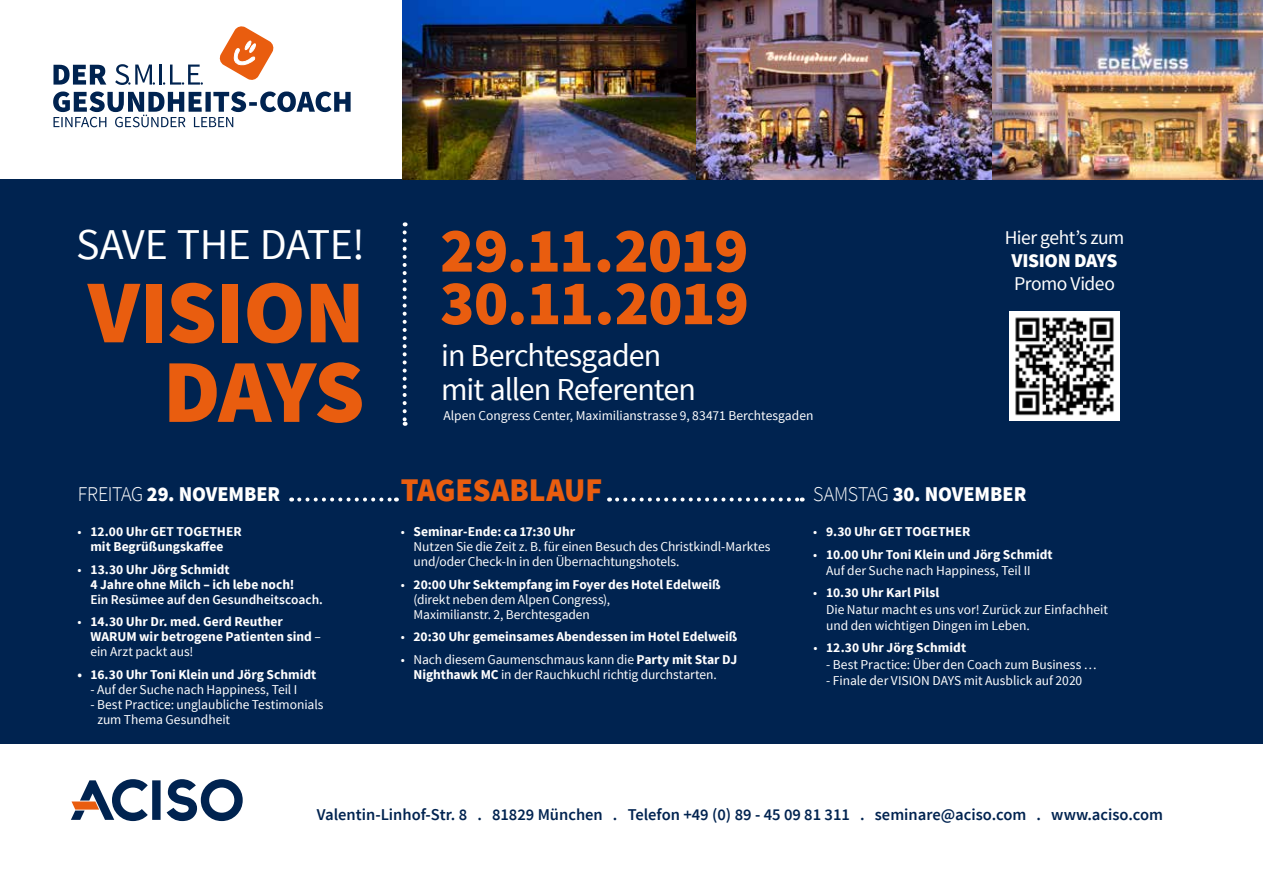
<style>
.page{position:relative;width:1263px;height:893px;background:#fff}
.page>*{position:absolute;margin:0;border:0;box-sizing:border-box;transform-origin:0 0}
.t1{font:900 90px/79.5px "Source Sans Pro";color:#e95d0f}
.t2{font:900 63.6px/52.7px "Source Sans Pro";letter-spacing:-.01em;color:#e95d0f}
.t3{font:43.95px "Source Sans Pro";letter-spacing:-.015em;color:#fff}
.t4{font:900 33px "Source Sans Pro";letter-spacing:-.005em;color:#e95d0f;scale:.96 1}
.t5{font:31.95px/34.5px "Source Sans Pro";letter-spacing:-.03em;color:#fff}
.t6{font:900 21px "Source Sans Pro";letter-spacing:-.005em;color:#fff;scale:.96 1}
.t7{font:300 21px "Source Sans Pro";color:#fff;scale:.96 1}
.t8{font:19.5px "Source Sans Pro";letter-spacing:-.03em;color:#fff}
.t9{font:900 19.5px "Source Sans Pro";color:#fff}
.t10{font:600 16.5px "Source Sans Pro";color:#002350}
.t11{font:13.5px/15px "Source Sans Pro";letter-spacing:-.005em;color:#fff}
.t12{font:700 13.5px/15px "Source Sans Pro";color:#fff}
.t13{font:600 13.5px "Source Sans Pro";color:#fff}
.s1{font-weight:400}
.s2{font-weight:700}
</style>
<div class="page">
<svg style="left:219px;top:26px;width:55px;height:54px"></svg>
<svg style="left:53px;top:65px;width:53px;height:20px"></svg>
<hr style="left:160px;top:65px;width:2px;height:20px;background:#002350">
<svg style="left:115px;top:64px;width:40px;height:21px"></svg>
<svg style="left:163px;top:65px;width:40px;height:20px"></svg>
<svg style="left:53px;top:91px;width:298px;height:36px"></svg>
<div style="left:0;top:179px;width:1263px;height:565px;background:#002350"></div>
<svg style="left:403px;top:232px;width:4px;height:194px"></svg>
<img style="left:403px;top:0;width:294px;height:180px">
<img style="left:697px;top:0;width:566px;height:180px">
<img style="left:1010px;top:311px;width:109px;height:110px">
<svg style="left:71px;top:779px;width:172px;height:42px"></svg>
<svg style="left:617px;top:497px;width:186px;height:4px"></svg>
<svg style="left:299px;top:497px;width:98px;height:4px"></svg>
<h3 class="t3" style="left:76px;top:217px;width:290px">Save the Date!</h3>
<h1 class="t1" style="left:163px;top:277px;width:203px;text-indent:-75px">VISION<br>DAYS</h1>
<h2 class="t2" style="left:440px;top:227px;width:310px">29.11.2019<br>30.11.2019</h2>
<h3 class="t5" style="left:441px;top:338px;width:256px">in Berchtesgaden mit allen Referenten</h3>
<p class="t11" style="left:443px;top:408px;width:371px">Alpen Congress Center, M aximilianstrasse 9, 83471 Berchtesgaden</p>
<h3 class="t8" style="left:1005px;top:225px;width:121px">H ier geht’s zum</h3>
<h3 class="t9" style="left:1011px;top:248px;width:22px">VISION</h3>
<h3 class="t9" style="left:1074px;top:248px;width:12px">DAYS</h3>
<h3 class="t8" style="left:1014px;top:272px;width:102px">Promo Video</h3>
<h3 class="t7" style="left:78px;top:481px;width:20px">FREITAG</h3>
<h3 class="t6" style="left:147px;top:480px;width:140px">29. NOVEMBER</h3>
<h3 class="t4" style="left:401px;top:468px;width:206px">TAGESABLAUF</h3>
<h3 class="t7" style="left:813px;top:481px;width:23px">SAMSTAG</h3>
<h3 class="t6" style="left:893px;top:480px;width:141px">30. NOVEMBER</h3>
<p class="t12" style="left:78px;top:525px;width:82px"><span class="s1">•</span> 12.00 Uhr GET</p>
<p class="t12" style="left:177px;top:525px;width:9px">TOGET</p>
<p class="t12" style="left:90px;top:525px;width:153px;text-indent:126px">HER mit Begrüßungskaffee</p>
<p class="t12" style="left:90px;top:562px;width:206px;text-indent:-13px"><span class="s1">•</span> 13.30 Uhr Jörg Schmidt<br>4 Jahre ohne Milch – ich lebe noch!</p>
<p class="t13" style="left:90px;top:591px;width:234px">Ein Resümee auf den Gesundheitscoach.</p>
<p class="t12" style="left:90px;top:615px;width:232px;text-indent:-13px"><span class="s1">•</span> 14.30 Uhr Dr. med. Gerd Reuther<br>WARUM wir betrogene Patienten sind <span class="s1">– ein Arzt packt aus!</span></p>
<p class="t12" style="left:78px;top:667px;width:240px">• 16.30 Uhr Toni Klein und Jörg Schmidt</p>
<p class="t11" style="left:90px;top:682px;width:206px">- Auf der Suche nach Happiness, Teil I</p>
<p class="t11" style="left:97px;top:697px;width:228px;text-indent:-7px">- Best Practice: unglaubliche Testimonials zum Thema Gesundheit</p>
<p class="t11" style="left:414px;top:524px;width:358px;text-indent:-13px">• <span class="s2">Seminar-Ende: ca 17:30 Uhr<br></span>N utzen Sie die Zeit z. B. fü r einen Besuch des Christkindl-M arktes und/oder Check-I n in den Übernachtungshotels.</p>
<p class="t11" style="left:414px;top:577px;width:309px;text-indent:-13px">• <span class="s2">20:00 Uhr Sektempfang im Foyer des Hotel Edelweiß </span>(direkt neben dem Alpen Congress),<br>M aximilianstr. 2, Berchtesgaden</p>
<p class="t12" style="left:401px;top:630px;width:338px"><span class="s1">•</span> 20:30 Uhr gemeinsames Abendessen im Hotel Edelweiß</p>
<p class="t11" style="left:401px;top:652px;width:338px;text-align:center">• Nach diesem Gaumenschmaus kann die <span class="s2">Party mit Star DJ<br>Nighthawk MC</span> in der Rauchkuchl richtig durchstarten.</p>
<p class="t12" style="left:813px;top:525px;width:75px"><span class="s1">•</span> 9.30 Uhr GET</p>
<p class="t12" style="left:905px;top:525px;width:9px">TOGET</p>
<p class="t12" style="left:945px;top:525px;width:26px">HER</p>
<p class="t11" style="left:826px;top:546px;width:228px;line-height:16.2px;text-indent:-13px">• <span class="s2">10.00 Uhr Toni Klein und Jörg Schmidt<br></span>Auf der Suche nach Happiness, Teil II</p>
<p class="t11" style="left:826px;top:585px;width:284px;line-height:16.2px;text-indent:-13px">• <span class="s2">10.30 Uhr Karl Pilsl<br></span>Die N atur macht es uns vor! Zurück zur Einfachheit und den wichtigen Dingen im Leben.</p>
<p class="t12" style="left:813px;top:641px;width:154px"><span class="s1">•</span> 12.30 Uhr Jörg Schmidt</p>
<p class="t11" style="left:826px;top:657px;width:272px">- Best Practice: Über den Coach zum Business …</p>
<p class="t11" style="left:826px;top:673px;width:258px">- Finale der Vision Days mit Ausblick auf 2020</p>
<p class="t10" style="left:317px;top:804px;width:848px">Valentin-Linhof-Str. 8 . 81829 München . Telefon +49 (0) 89 - 45 09 81 311 . seminare@aciso.com . www.aciso.com</p>
</div>
